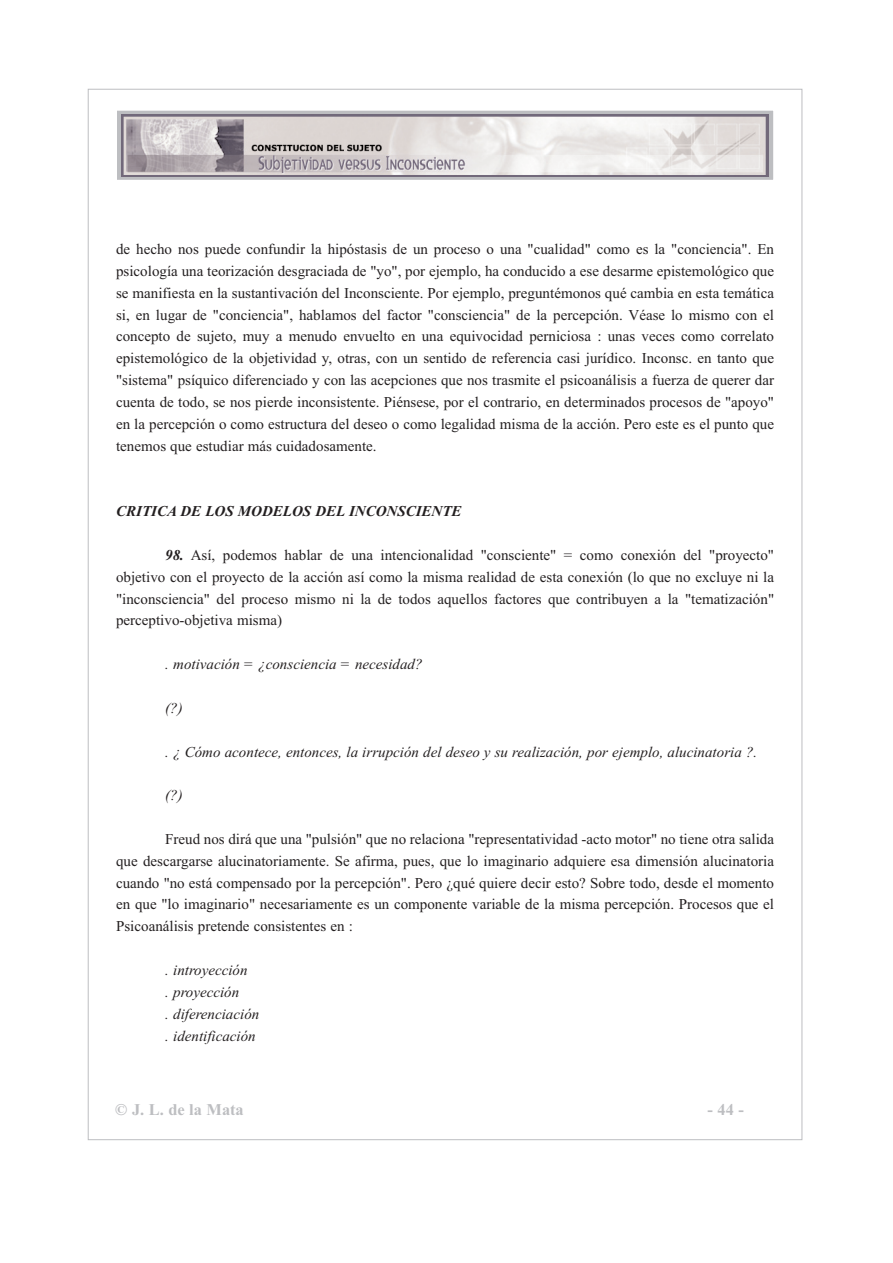
<style>
.page{position:relative;width:893px;height:1263px;background:#fff}
.page>*{position:absolute;margin:0;border:0;box-sizing:border-box;transform-origin:0 0}
.t1{font:700 16.35px "Times New Roman";color:#bdbec1}
.t2{font:15px/21.9px "Times New Roman";color:#231f20;text-align:justify}
.t3{font:italic 15px/21.9px "Times New Roman";color:#231f20}
.t4{font:italic 700 15px "Times New Roman";color:#231f20}
.s1{font-weight:700;font-style:italic}
</style>
<div class="page">
<svg style="left:118px;top:112px;width:654px;height:67px;fill:#bdbec1"></svg>
<img style="left:121px;top:114px;width:647px;height:62px">
<div style="left:116px;top:110px;width:658px;height:71px;border:1px solid #fff"></div>
<p class="t2" style="left:116px;top:240px;width:659px">de hecho nos puede confundir la hipóstasis de un proceso o una "cualidad" como es la "conciencia". En psicología una teorización desgraciada de "yo", por ejemplo, ha conducido a ese desarme epistemológico que se manifiesta en la sustantivación del Inconsciente. Por ejemplo, preguntémonos qué cambia en esta temática si, en lugar de "conciencia", hablamos del factor "consciencia" de la percepción. Véase lo mismo con el concepto de sujeto, muy a menudo envuelto en una equivocidad perniciosa : unas veces como correlato epistemológico de la objetividad y, otras, con un sentido de referencia casi jurídico. Inconsc. en tanto que "sistema" psíquico diferenciado y con las acepciones que nos trasmite el psicoanálisis a fuerza de querer dar cuenta de todo, se nos pierde inconsistente. Piénsese, por el contrario, en determinados procesos de "apoyo" en la percepción o como estructura del deseo o como legalidad misma de la acción. Pero este es el punto que tenemos que estudiar más cuidadosamente.</p>
<p class="t4" style="left:116px;top:506px;width:347px">CRITICA DE LOS MODELOS DEL INCONSCIENTE</p>
<p class="t2" style="left:116px;top:545px;width:659px;text-indent:49px"><span class="s1">98.</span> Así, podemos hablar de una intencionalidad "consciente" = como conexión del "proyecto" objetivo con el proyecto de la acción así como la misma realidad de esta conexión (lo que no excluye ni la "inconsciencia" del proceso mismo ni la de todos aquellos factores que contribuyen a la "tematización" perceptivo-objetiva misma)</p>
<p class="t3" style="left:165px;top:654px;width:259px">. motivación = ¿consciencia = necesidad?</p>
<p class="t3" style="left:165px;top:698px;width:19px">(?)</p>
<p class="t3" style="left:165px;top:742px;width:593px">. ¿ Cómo acontece, entonces, la irrupción del deseo y su realización, por ejemplo, alucinatoria ?.</p>
<p class="t3" style="left:165px;top:786px;width:19px">(?)</p>
<p class="t2" style="left:116px;top:829px;width:659px;text-indent:49px">Freud nos dirá que una "pulsión" que no relaciona "representatividad -acto motor" no tiene otra salida que descargarse alucinatoriamente. Se afirma, pues, que lo imaginario adquiere esa dimensión alucinatoria cuando "no está compensado por la percepción". Pero ¿qué quiere decir esto? Sobre todo, desde el momento en que "lo imaginario" necesariamente es un componente variable de la misma percepción. Procesos que el Psicoanálisis pretende consistentes en :</p>
<p class="t3" style="left:165px;top:960px;width:96px">. introyección<br>. proyección<br>. diferenciación . identificación</p>
<p class="t1" style="left:115px;top:1104px;width:130px">© J. L. de la Mata</p>
<p class="t1" style="left:707px;top:1104px;width:38px">- 44 -</p>
</div>
